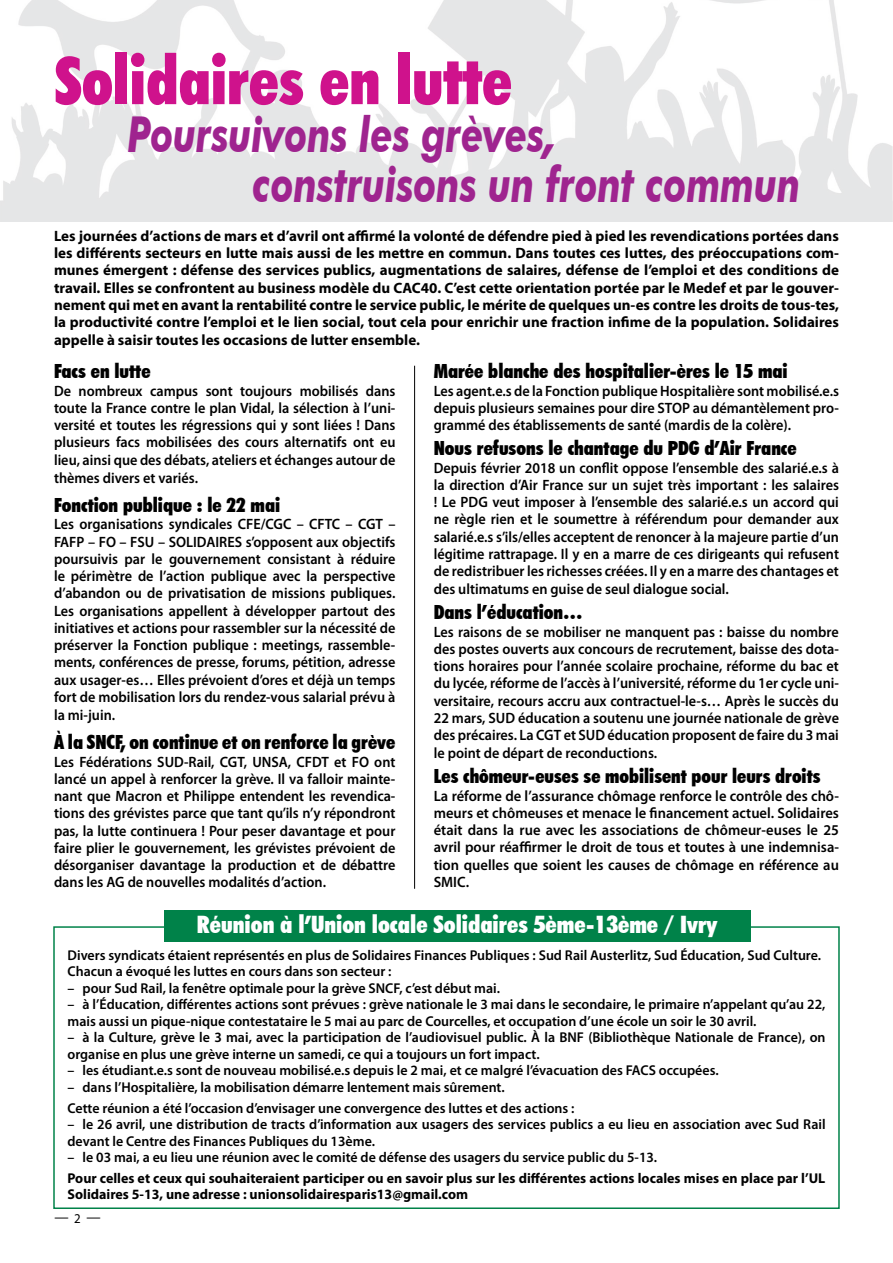
<style>
.page{position:relative;width:893px;height:1263px;background:#fff}
.page>*{position:absolute;margin:0;border:0;box-sizing:border-box;transform-origin:0 0}
.t1{font:900 condensed 66px "Futura BT";color:#cf128c;scale:.95 1}
.t2{font:italic 700 49.5px/49.5px "Futura BT";color:#9f248f;scale:.75 1}
.t3{font:900 condensed 24px "Futura BT";color:#fff}
.t4{font:900 condensed 19.5px "Futura BT";color:#000}
.t5{font:600 15px/17.2px "Myriad Pro";color:#000;text-align:justify;scale:.95 1}
.t6{font:700 15px/17.4px "Myriad Pro";color:#000;text-align:justify;scale:.95 1}
.t7{font:600 15px/17.2px "Myriad Pro";color:#000;text-align:justify}
.t8{font:15px "Myriad Pro";color:#000;scale:.95 1}
.t9{font:600 14.25px/16.5px "Myriad Pro";color:#000}
.t10{font:700 14.25px/16.5px "Myriad Pro";color:#000}
.s1{font-size:13.5px}
</style>
<div class="page">
<img style="left:0;top:0;width:893px;height:221px">
<div style="left:53px;top:926px;width:787px;height:283px;border:2px solid #008249"></div>
<hr style="left:414px;top:366px;width:1px;height:523px;background:#000">
<div style="left:164px;top:910px;width:586px;height:32px;background:#008249"></div>
<h1 class="t1" style="left:55px;top:41px;width:483px">Solidaires en lutte</h1>
<h2 class="t2" style="left:253px;top:110px;width:732px;text-indent:-125px">Poursuivons les grèves,<br>construisons un front commun</h2>
<p class="t6" style="left:54px;top:227px;width:828px">Les journées d’actions de mars et d’avril ont affirmé la volonté de défendre pied à pied les revendications portées dans les différents secteurs en lutte mais aussi de les mettre en commun. Dans toutes ces luttes, des préoccupations com&shy;munes émergent : défense des services publics, augmentations de salaires, défense de l’emploi et des conditions de travail. Elles se confrontent au business modèle du CAC40. C’est cette orientation portée par le Medef et par le gouver&shy;nement qui met en avant la rentabilité contre le service public, le mérite de quelques un-es contre les droits de tous-tes, la productivité contre l’emploi et le lien social, tout cela pour enrichir une fraction infime de la population. Solidaires appelle à saisir toutes les occasions de lutter ensemble.</p>
<h3 class="t4" style="left:434px;top:360px;width:355px">Marée blanche des hospitalier-ères le 15 mai</h3>
<p class="t5" style="left:434px;top:382px;width:428px">Les agent.e.s de la Fonction publique Hospitalière sont mobilisé.e.s depuis plusieurs semaines pour dire STOP au démantèlement pro&shy;grammé des établissements de santé (mardis de la colère).</p>
<h3 class="t4" style="left:434px;top:437px;width:364px">Nous refusons le chantage du PDG d’Air France</h3>
<p class="t5" style="left:434px;top:458px;width:428px">Depuis février 2018 un conflit oppose l’ensemble des salarié.e.s à la direction d’Air France sur un sujet très important : les salaires ! Le PDG veut imposer à l’ensemble des salarié.e.s un accord qui ne règle rien et le soumettre à référendum pour demander aux salarié.e.s s’ils/elles acceptent de renoncer à la majeure partie d’un légitime rattrapage. Il y en a marre de ces dirigeants qui refusent de redistribuer les richesses créées. Il y en a marre des chantages et des ultimatums en guise de seul dialogue social.</p>
<h3 class="t4" style="left:434px;top:601px;width:150px">Dans l’éducation…</h3>
<p class="t5" style="left:434px;top:622px;width:428px">Les raisons de se mobiliser ne manquent pas : baisse du nombre des postes ouverts aux concours de recrutement, baisse des dota&shy;tions horaires pour l’année scolaire prochaine, réforme du bac et du lycée, réforme de l’accès à l’université, réforme du 1er cycle uni&shy;versitaire, recours accru aux contractuel-le-s… Après le succès du 22 mars, SUD éducation a soutenu une journée nationale de grève des précaires. La CGT et SUD éducation proposent de faire du 3 mai le point de départ de reconductions.</p>
<h3 class="t4" style="left:434px;top:765px;width:388px">Les chômeur-euses se mobilisent pour leurs droits</h3>
<p class="t7" style="left:434px;top:787px;width:407px">La réforme de l’assurance chômage renforce le contrôle des chô&shy;meurs et chômeuses et menace le financement actuel. Solidaires était dans la rue avec les associations de chômeur-euses le 25 avril pour réaffirmer le droit de tous et toutes à une indemnisa&shy;tion quelles que soient les causes de chômage en référence au SMIC.</p>
<h3 class="t4" style="left:54px;top:360px;width:98px">Facs en lutte</h3>
<p class="t5" style="left:54px;top:381px;width:361px">De nombreux campus sont toujours mobilisés dans toute la France contre le plan Vidal, la sélection à l’uni&shy;versité et toutes les régressions qui y sont liées ! Dans plusieurs facs mobilisées des cours alternatifs ont eu lieu, ainsi que des débats, ateliers et échanges autour de thèmes divers et variés.</p>
<h3 class="t4" style="left:54px;top:493px;width:228px">Fonction publique : le 22 mai</h3>
<p class="t5" style="left:54px;top:515px;width:361px">Les organisations syndicales CFE/CGC – CFTC – CGT – FAFP – FO – FSU – SOLIDAIRES s’opposent aux objectifs poursuivis par le gouvernement consistant à réduire le périmètre de l’action publique avec la perspective d’abandon ou de privatisation de missions publiques.<br>Les organisations appellent à développer partout des initiatives et actions pour rassembler sur la nécessité de préserver la Fonction publique : meetings, rassemble&shy;ments, conférences de presse, forums, pétition, adresse aux usager-es… Elles prévoient d’ores et déjà un temps fort de mobilisation lors du rendez-vous salarial prévu à la mi-juin.</p>
<h3 class="t4" style="left:54px;top:731px;width:343px">À la SNCF, on continue et on renforce la grève</h3>
<p class="t5" style="left:54px;top:753px;width:361px">Les Fédérations SUD-Rail, CGT, UNSA, CFDT et FO ont lancé un appel à renforcer la grève. Il va falloir mainte&shy;nant que Macron et Philippe entendent les revendica&shy;tions des grévistes parce que tant qu’ils n’y répondront pas, la lutte continuera ! Pour peser davantage et pour faire plier le gouvernement, les grévistes prévoient de désorganiser davantage la production et de débattre dans les AG de nouvelles modalités d’action.</p>
<h3 class="t3" style="left:197px;top:909px;width:522px">Réunion à l’Union locale Solidaires 5ème-13ème / Ivry</h3>
<p class="t9" style="left:68px;top:946px;width:755px">Divers syndicats étaient représentés en plus de Solidaires Finances Publiques : Sud Rail Austerlitz, Sud Éducation, Sud Culture.<br>Chacun a évoqué les luttes en cours dans son secteur :</p>
<p class="t9" style="left:68px;top:979px;width:434px">– pour Sud Rail, la fenêtre optimale pour la grève SNCF, c’est début mai.</p>
<p class="t9" style="left:68px;top:996px;width:759px">– à l’Éducation, différentes actions sont prévues : grève nationale le 3 mai dans le secondaire, le primaire n’appelant qu’au 22, mais aussi un pique-nique contestataire le 5 mai au parc de Courcelles, et occupation d’une école un soir le 30 avril.</p>
<p class="t9" style="left:68px;top:1029px;width:759px">– à la Culture, grève le 3 mai, avec la participation de l’audiovisuel public. À la BNF (Bibliothèque Nationale de France), on organise en plus une grève interne un samedi, ce qui a toujours un fort impact.</p>
<p class="t9" style="left:68px;top:1062px;width:653px">– les étudiant.e.s sont de nouveau mobilisé.e.s depuis le 2 mai, et ce malgré l’évacuation des FACS occupées.</p>
<p class="t9" style="left:68px;top:1076px;width:509px;line-height:20.7px">– dans l’Hospitalière, la mobilisation démarre lentement mais sûrement.<br>Cette réunion a été l’occasion d’envisager une convergence des luttes et des actions :</p>
<p class="t9" style="left:68px;top:1115px;width:760px">– le 26 avril, une distribution de tracts d’information aux usagers des services publics a eu lieu en association avec Sud Rail devant le Centre des Finances Publiques du 13ème.</p>
<p class="t9" style="left:68px;top:1148px;width:591px">– le 03 mai, a eu lieu une réunion avec le comité de défense des usagers du service public du 5-13.</p>
<p class="t10" style="left:68px;top:1169px;width:759px">Pour celles et ceux qui souhaiteraient participer ou en savoir plus sur les différentes actions locales mises en place par l’UL<br>Solidaires 5-13, une adresse : unionsolidairesparis13@gmail.com</p>
<p class="t8" style="left:54px;top:1209px;width:50px">— <span class="s1">2</span> —</p>
</div>
